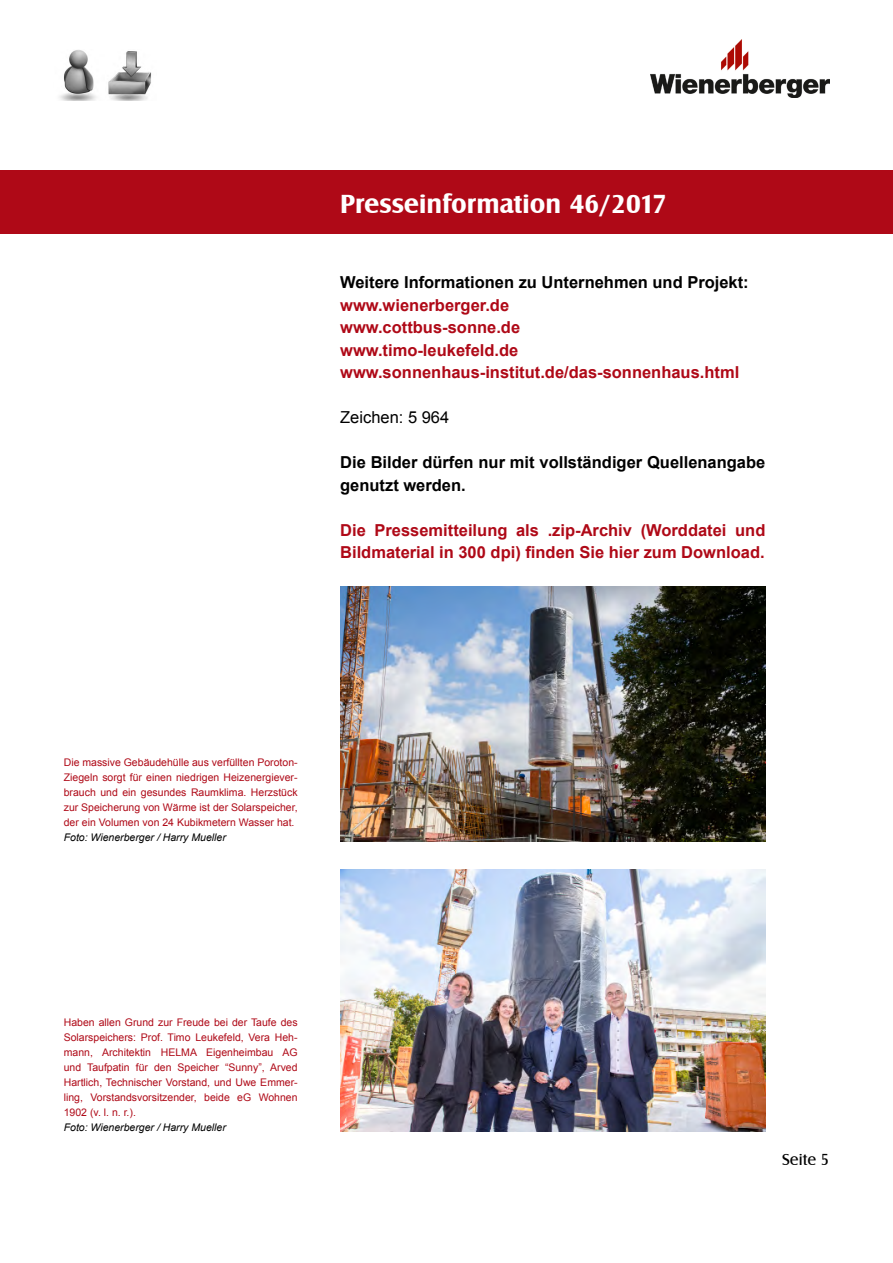
<style>
.page{position:relative;width:893px;height:1263px;background:#fff}
.page>*{position:absolute;margin:0;border:0;box-sizing:border-box;transform-origin:0 0}
.t1{font:700 27px "Castle T";color:#fff}
.t2{font:700 16.5px/22.5px "Arial";color:#af0917}
.t3{font:700 16.5px/22.5px "Arial";color:#000}
.t4{font:16.5px "Arial";color:#000}
.t5{font:16.5px "Castle T";color:#000}
.t6{font:10.5px/15px "Arial";color:#af0917;text-align:justify}
.t7{font:italic 10.5px "Arial";color:#000}
</style>
<div class="page">
<div style="left:0;top:170px;width:893px;height:64px;background:#af0917"></div>
<img style="left:59px;top:50px;width:93px;height:51px">
<img style="left:651px;top:40px;width:178px;height:57px">
<img style="left:340px;top:586px;width:425px;height:255px">
<img style="left:340px;top:869px;width:425px;height:262px">
<h1 class="t1" style="left:340px;top:189px;width:328px">Presseinformation 46/2017</h1>
<h2 class="t3" style="left:340px;top:272px;width:410px">Weitere Informationen zu Unternehmen und Projekt:</h2>
<h2 class="t2" style="left:340px;top:294px;width:401px">www.wienerberger.de<br>www.cottbus-sonne.de<br>www.timo-leukefeld.de www.sonnenhaus-institut.de/das-sonnenhaus.html</h2>
<h2 class="t4" style="left:340px;top:407px;width:111px">Zeichen: 5 964</h2>
<h2 class="t3" style="left:340px;top:452px;width:427px">Die Bilder dürfen nur mit vollständiger Quellenangabe genutzt werden.</h2>
<h2 class="t2" style="left:340px;top:519px;width:427px">Die Pressemitteilung als .zip-Archiv (Worddatei und<br>Bildmaterial in 300 dpi) finden Sie hier zum Download.</h2>
<p class="t6" style="left:64px;top:755px;width:235px">Die massive Gebäudehülle aus verfüllten Poroton-Ziegeln sorgt für einen niedrigen Heizenergiever&shy;brauch und ein gesundes Raumklima. Herzstück zur Speicherung von Wärme ist der Solarspeicher, der ein Volumen von 24 Kubikmetern Wasser hat.</p>
<p class="t7" style="left:64px;top:831px;width:164px">Foto: Wienerberger / Harry Mueller</p>
<p class="t6" style="left:64px;top:1015px;width:235px">Haben allen Grund zur Freude bei der Taufe des Solarspeichers: Prof. Timo Leukefeld, Vera Heh&shy;mann, Architektin HELMA Eigenheimbau AG und Taufpatin für den Speicher “Sunny”, Arved Hartlich, Technischer Vorstand, und Uwe Emmer&shy;ling, Vorstandsvorsitzender, beide eG Wohnen 1902 (v. l. n. r.).</p>
<p class="t7" style="left:64px;top:1121px;width:164px">Foto: Wienerberger / Harry Mueller</p>
<h2 class="t5" style="left:782px;top:1150px;width:49px">Seite 5</h2>
</div>
